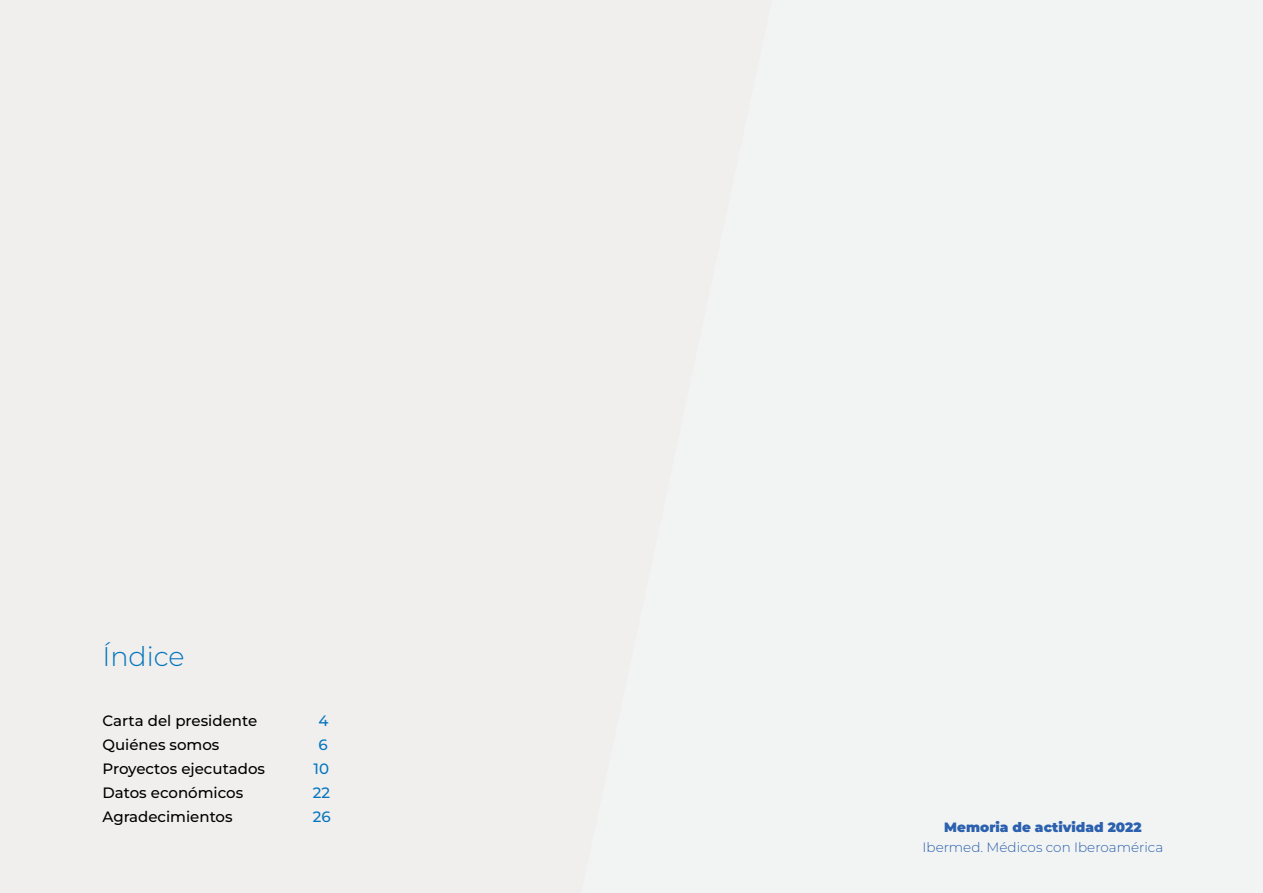
<style>
.page{position:relative;width:1263px;height:893px;background:#f0efee}
.page>*{position:absolute;margin:0;border:0;box-sizing:border-box;transform-origin:0 0}
.t1{font:300 27px "Montserrat";color:#0576be}
.t2{font:500 15px "Montserrat";color:#000}
.t3{font:500 15px "Montserrat";color:#0576be}
.t4{font:300 13.5px "Montserrat";color:#2b61ae}
.t5{font:900 13.5px "Montserrat";color:#2b61ae}
</style>
<div class="page">
<h1 class="t1" style="left:102px;top:638px;width:84px">Índice</h1>
<p class="t2" style="left:102px;top:711px;width:156px">Carta del presidente</p>
<p class="t3" style="left:318px;top:711px;width:12px">4</p>
<p class="t2" style="left:102px;top:735px;width:118px">Quiénes somos</p>
<p class="t3" style="left:318px;top:735px;width:11px">6</p>
<p class="t2" style="left:102px;top:759px;width:164px">Proyectos ejecutados</p>
<p class="t3" style="left:314px;top:759px;width:17px">10</p>
<p class="t2" style="left:102px;top:783px;width:142px">Datos económicos</p>
<p class="t3" style="left:313px;top:783px;width:19px">22</p>
<p class="t2" style="left:102px;top:807px;width:132px">Agradecimientos</p>
<p class="t3" style="left:313px;top:807px;width:19px">26</p>
<p class="t5" style="left:944px;top:819px;width:199px">Memoria de actividad 2022</p>
<p class="t4" style="left:922px;top:838px;width:242px">Ibermed. Médicos con Iberoamérica</p>
</div>
